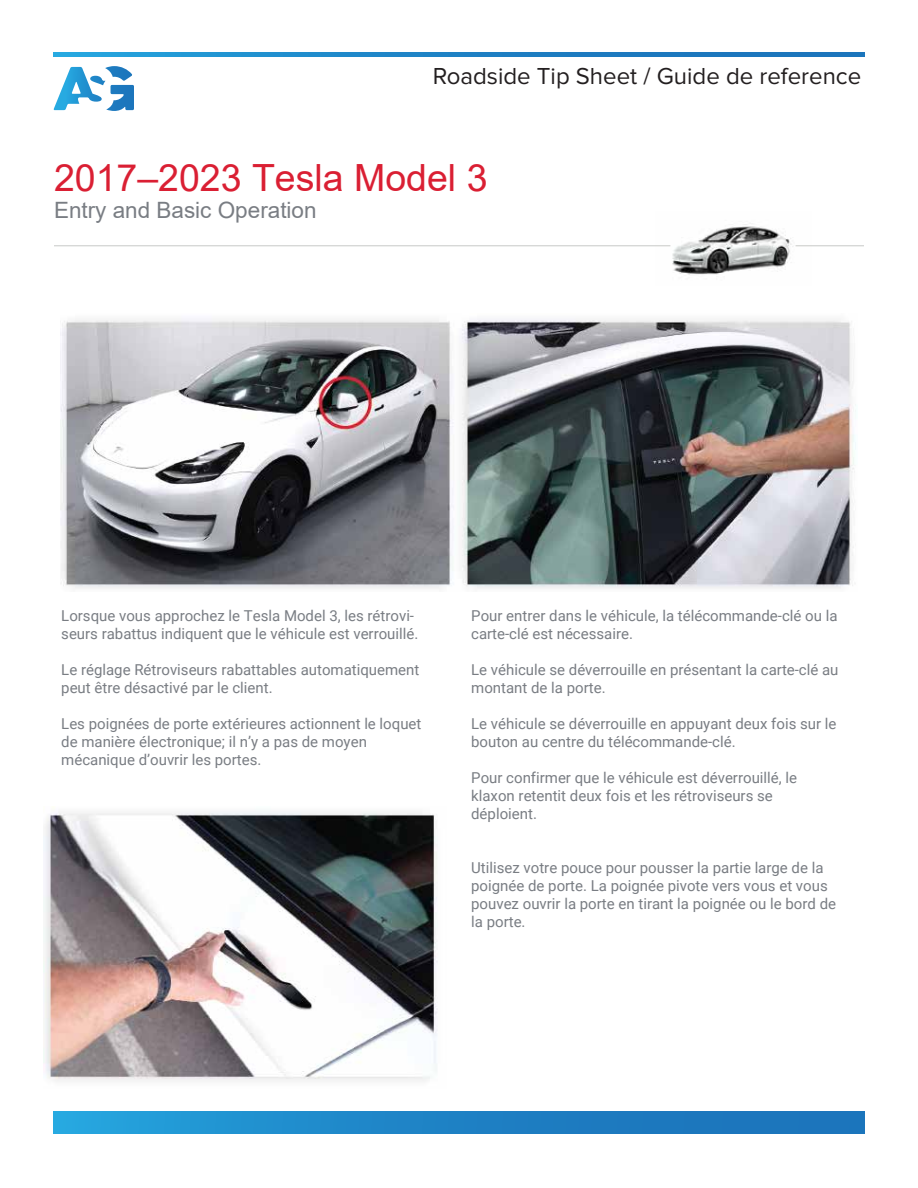
<style>
.page{position:relative;width:918px;height:1188px;background:#fff}
.page>*{position:absolute;margin:0;border:0;box-sizing:border-box;transform-origin:0 0}
.t1{font:37.5px "Arial";color:#da1f33}
.t2{font:24px "Proxima Nova";color:#231f20}
.t3{font:22.5px "Arial";color:#797d83}
.t4{font:15px/18px "Roboto";color:#797d83}
</style>
<div class="page">
<div style="left:53px;top:1111px;width:811px;height:22px;background:linear-gradient(to right,#24a0da,#1a6cb5)"></div>
<svg style="left:54px;top:66px;width:80px;height:45px"></svg>
<svg style="left:53px;top:53px;width:811px;height:4px;background:#1e85c7"></svg>
<img style="left:656px;top:223px;width:155px;height:52px">
<hr style="left:54px;top:245px;width:616px;height:1px;background:#c8c9c7">
<hr style="left:796px;top:245px;width:68px;height:1px;background:#c8c9c7">
<img style="left:61px;top:319px;width:795px;height:270px">
<img style="left:44px;top:811px;width:394px;height:270px">
<h2 class="t2" style="left:433px;top:63px;width:430px">Roadside Tip Sheet / Guide de reference</h2>
<h1 class="t1" style="left:54px;top:152px;width:435px">2017–2023 Tesla Model 3</h1>
<h3 class="t3" style="left:54px;top:194px;width:264px">Entry and Basic Operation</h3>
<p class="t4" style="left:61px;top:606px;width:359px">Lorsque vous approchez le Tesla Model 3, les rétrovi&shy;seurs rabattus indiquent que le véhicule est verrouillé.</p>
<p class="t4" style="left:61px;top:660px;width:360px">Le réglage Rétroviseurs rabattables automatiquement peut être désactivé par le client.</p>
<p class="t4" style="left:61px;top:714px;width:362px">Les poignées de porte extérieures actionnent le loquet de manière électronique; il n’y a pas de moyen mécanique d’ouvrir les portes.</p>
<p class="t4" style="left:471px;top:606px;width:368px">Pour entrer dans le véhicule, la télécommande-clé ou la carte-clé est nécessaire.</p>
<p class="t4" style="left:471px;top:660px;width:369px">Le véhicule se déverrouille en présentant la carte-clé au montant de la porte.</p>
<p class="t4" style="left:471px;top:714px;width:367px">Le véhicule se déverrouille en appuyant deux fois sur le bouton au centre du télécommande-clé.</p>
<p class="t4" style="left:471px;top:768px;width:327px">Pour confirmer que le véhicule est déverrouillé, le klaxon retentit deux fois et les rétroviseurs se déploient.</p>
<p class="t4" style="left:471px;top:858px;width:366px">Utilisez votre pouce pour pousser la partie large de la poignée de porte. La poignée pivote vers vous et vous pouvez ouvrir la porte en tirant la poignée ou le bord de la porte.</p>
</div>
